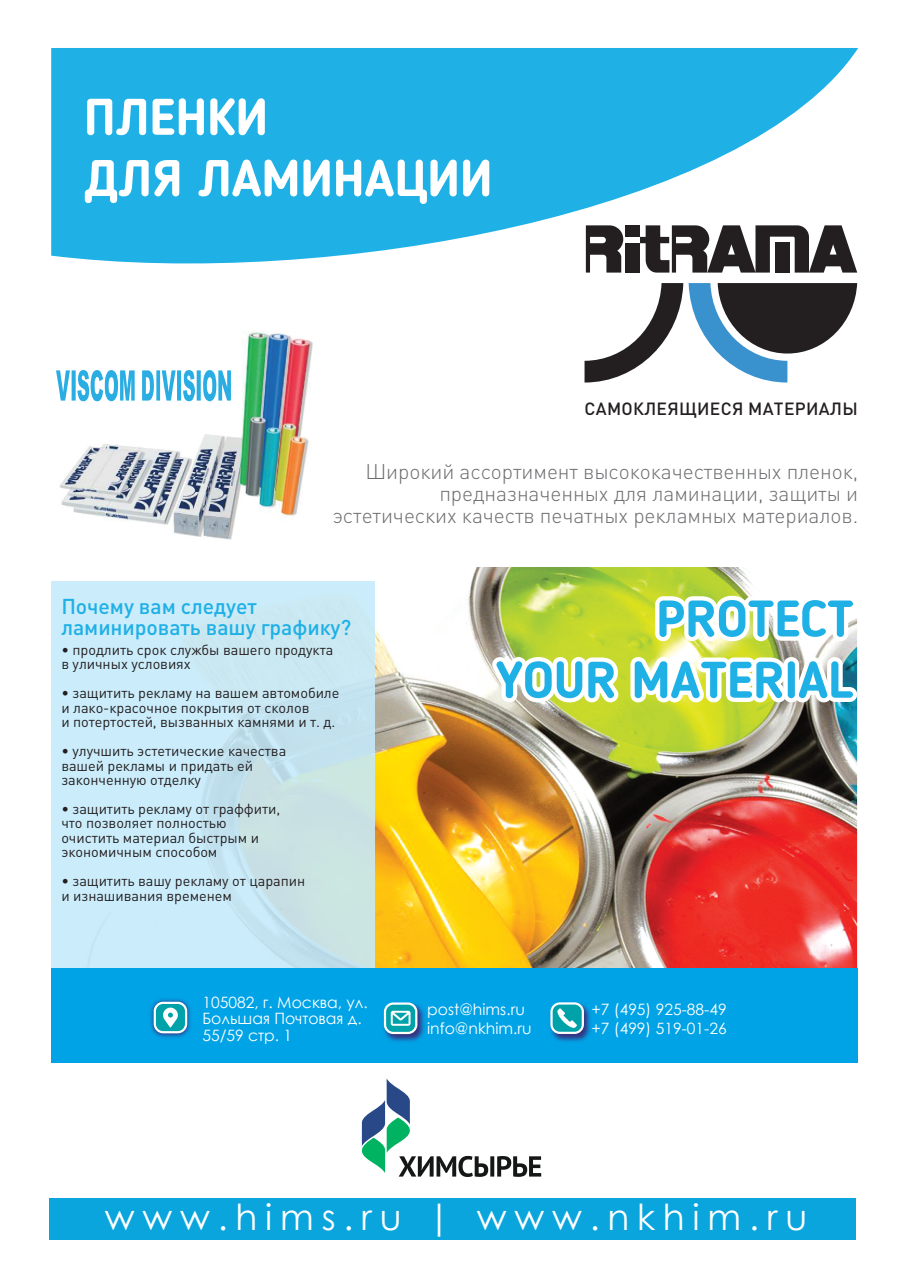
<style>
.page{position:relative;width:910px;height:1280px;background:#fff}
.page>*{position:absolute;margin:0;border:0;box-sizing:border-box;transform-origin:0 0}
.t1{font:700 51px/61.2px "Blogger Sans";color:#fff}
.t2{font:35.85px "Century Gothic";letter-spacing:.215em;color:#fff}
.t3{font:500 21.3px/21.3px "DIN Pro";letter-spacing:-.005em;color:#1fb0e6}
.t4{font:300 21px/21.9px "DIN Pro";letter-spacing:-.005em;color:#6c6d70;text-align:right}
.t5{font:500 17.55px "DIN Pro";letter-spacing:.015em;color:#231f20}
.t6{font:15.6px/16.8px "Century Gothic";color:#fff}
.t7{font:14.4px/14.4px "DIN Pro";letter-spacing:-.005em;color:#231f20}
</style>
<div class="page">
<img style="left:51px;top:567px;width:807px;height:568px">
<svg style="left:51px;top:48px;width:807px;height:241px;fill:#1fb0e6"></svg>
<img style="left:60px;top:331px;width:253px;height:209px">
<svg style="left:56px;top:370px;width:175px;height:31px"></svg>
<div style="left:625px;top:243px;width:15px;height:30px;background:#231f20"></div>
<div style="left:625px;top:225px;width:15px;height:12px;background:#231f20"></div>
<svg style="left:586px;top:225px;width:37px;height:48px"></svg>
<svg style="left:640px;top:225px;width:217px;height:48px"></svg>
<svg style="left:689px;top:283px;width:168px;height:99px"></svg>
<svg style="left:585px;top:283px;width:98px;height:99px"></svg>
<div style="left:51px;top:581px;width:324px;height:479px;background:linear-gradient(to right,#cbeeff,#c7e3e8)"></div>
<svg style="left:488px;top:591px;width:370px;height:116px"></svg>
<div style="left:51px;top:968px;width:806px;height:94px;background:#00a3e6"></div>
<div style="left:49px;top:1198px;width:807px;height:41px;background:#09a5dc"></div>
<img style="left:383px;top:1003px;width:41px;height:39px">
<svg style="left:384px;top:1002px;width:33px;height:32px"></svg>
<div style="left:386px;top:1005px;width:29px;height:27px;background:#00a2aa;border-radius:7px"></div>
<svg style="left:391px;top:1011px;width:20px;height:15px"></svg>
<img style="left:551px;top:1003px;width:40px;height:39px">
<svg style="left:550px;top:1002px;width:34px;height:32px"></svg>
<div style="left:553px;top:1004px;width:29px;height:28px;background:#00a2aa;border-radius:7px"></div>
<svg style="left:557px;top:1008px;width:20px;height:20px"></svg>
<img style="left:150px;top:999px;width:41px;height:39px">
<svg style="left:154px;top:1002px;width:33px;height:31px"></svg>
<div style="left:156px;top:1004px;width:29px;height:27px;background:#00a2aa;border-radius:7px"></div>
<svg style="left:163px;top:1008px;width:15px;height:19px"></svg>
<svg style="left:362px;top:1078px;width:179px;height:99px"></svg>
<h1 class="t1" style="left:84px;top:86px;width:410px">ПЛЕНКИ<br>ДЛЯ ЛАМИНАЦИИ</h1>
<p class="t5" style="left:585px;top:394px;width:275px">САМОКЛЕЯЩИЕСЯ МАТЕРИАЛЫ</p>
<h3 class="t4" style="left:333px;top:459px;width:527px">Широкий ассортимент высококачественных пленок, предназначенных для ламинации, защиты и эстетических качеств печатных рекламных материалов.</h3>
<h3 class="t3" style="left:61px;top:593px;width:292px">Почему вам следует ламинировать вашу графику?</h3>
<p class="t7" style="left:61px;top:642px;width:274px">• продлить срок службы вашего продукта в уличных условиях</p>
<p class="t7" style="left:61px;top:685px;width:280px">• защитить рекламу на вашем автомобиле и лако-красочное покрытия от сколов<br>и потертостей, вызванных камнями и т. д.</p>
<p class="t7" style="left:61px;top:743px;width:226px">• улучшить эстетические качества вашей рекламы и придать ей законченную отделку</p>
<p class="t7" style="left:61px;top:801px;width:220px">• защитить рекламу от граффити, что позволяет полностью очистить материал быстрым и экономичным способом</p>
<p class="t7" style="left:61px;top:873px;width:245px">• защитить вашу рекламу от царапин и изнашивания временем</p>
<p class="t6" style="left:202px;top:993px;width:167px">105082, г. Москва, ул.<br>Большая Почтовая д.<br>55/59 стр. 1</p>
<p class="t6" style="left:427px;top:999px;width:106px;line-height:18.8px">post@hims.ru info@nkhim.ru</p>
<p class="t6" style="left:591px;top:999px;width:137px;line-height:19.5px">+7 (495) 925-88-49 +7 (499) 519-01-26</p>
<h2 class="t2" style="left:105px;top:1192px;width:704px">www.hims.ru | www.nkhim.ru</h2>
</div>
